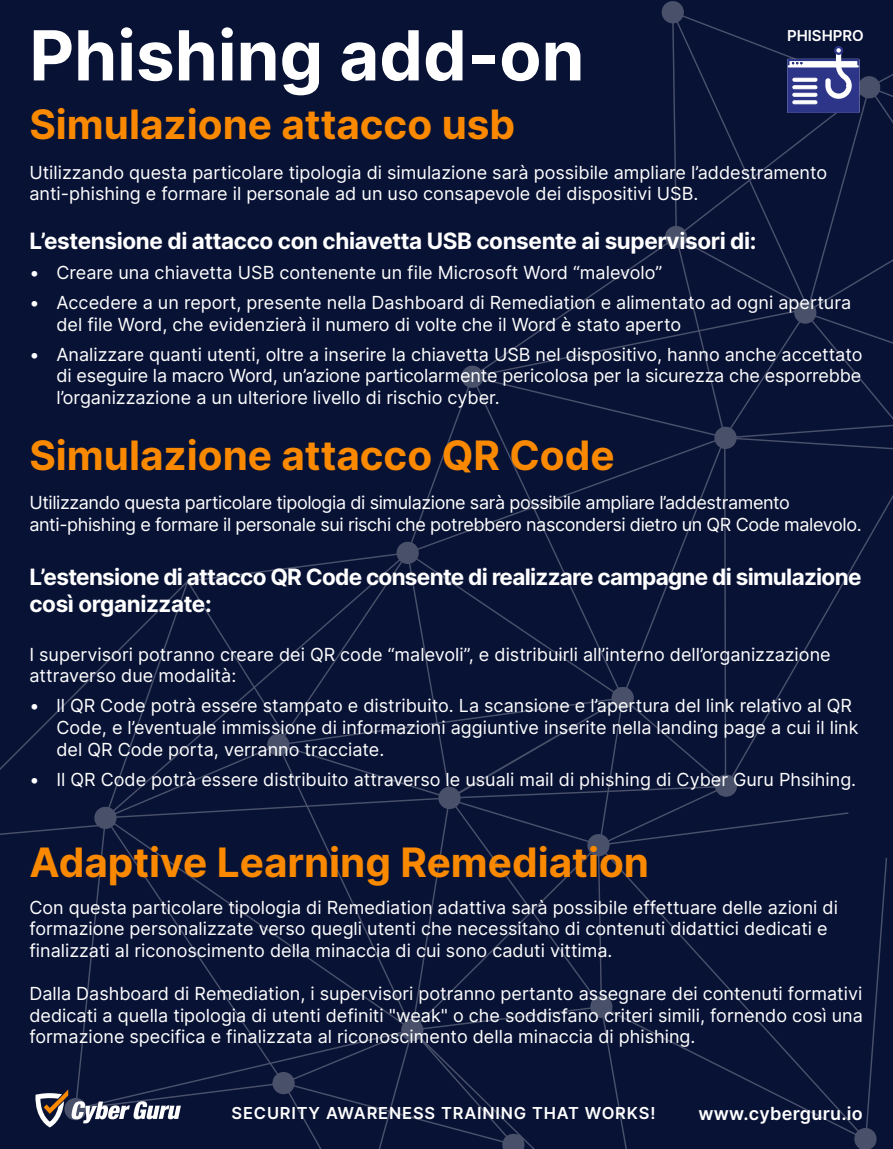
<style>
.page{position:relative;width:893px;height:1149px;background:#fff}
.page>*{position:absolute;margin:0;border:0;box-sizing:border-box;transform-origin:0 0}
.t1{font:700 69px "Inter";color:#fff}
.t2{font:700 40.5px "Inter";color:#fa8900}
.t3{font:700 22.5px/27px "Inter";letter-spacing:-.03em;color:#fff}
.t4{font:18px/21.6px "Inter";color:#fff}
.t5{font:18px/21.6px "Inter";letter-spacing:-.02em;color:#fff}
.t6{font:600 18px "Inter";letter-spacing:.015em;color:#fff}
.t7{font:600 16.5px "Inter";letter-spacing:.05em;color:#fff}
.t8{font:600 15px "Inter";color:#fff}
</style>
<div class="page">
<div style="left:0;top:0;width:893px;height:1148px;background:#081235"></div>
<svg style="left:34px;top:1089px;width:147px;height:38px"></svg>
<svg style="left:784px;top:46px;width:78px;height:70px"></svg>
<h1 class="t1" style="left:29px;top:5px;width:556px">Phishing add-on</h1>
<h2 class="t2" style="left:29px;top:95px;width:487px">Simulazione attacco usb</h2>
<p class="t4" style="left:29px;top:161px;width:799px">Utilizzando questa particolare tipologia di simulazione sarà possibile ampliare l’addestramento anti-phishing e formare il personale ad un uso consapevole dei dispositivi USB.</p>
<p class="t3" style="left:29px;top:227px;width:729px">L’estensione di attacco con chiavetta USB consente ai supervisori di:</p>
<p class="t4" style="left:29px;top:261px;width:635px">• Creare una chiavetta USB contenente un file Microsoft Word “malevolo”</p>
<p class="t4" style="left:56px;top:291px;width:796px;text-indent:-27px">• Accedere a un report, presente nella Dashboard di Remediation e alimentato ad ogni apertura del file Word, che evidenzierà il numero di volte che il Word è stato aperto</p>
<p class="t4" style="left:56px;top:343px;width:808px;text-align:justify;text-indent:-27px">• Analizzare quanti utenti, oltre a inserire la chiavetta USB nel dispositivo, hanno anche accettato di eseguire la macro Word, un’azione particolarmente pericolosa per la sicurezza che esporrebbe l’organizzazione a un ulteriore livello di rischio cyber.</p>
<h2 class="t2" style="left:29px;top:425px;width:587px">Simulazione attacco QR Code</h2>
<p class="t5" style="left:29px;top:491px;width:834px">Utilizzando questa particolare tipologia di simulazione sarà possibile ampliare l’addestramento anti-phishing e formare il personale sui rischi che potrebbero nascondersi dietro un QR Code malevolo.</p>
<p class="t3" style="left:29px;top:562px;width:833px">L’estensione di attacco QR Code consente di realizzare campagne di simulazione così organizzate:</p>
<p class="t4" style="left:29px;top:642px;width:803px">I supervisori potranno creare dei QR code “malevoli”, e distribuirli all’interno dell’organizzazione attraverso due modalità:</p>
<p class="t4" style="left:56px;top:694px;width:804px;text-indent:-27px">• ll QR Code potrà essere stampato e distribuito. La scansione e l’apertura del link relativo al QR<br>Code, e l’eventuale immissione di informazioni aggiuntive inserite nella landing page a cui il link del QR Code porta, verranno tracciate.</p>
<p class="t4" style="left:29px;top:767px;width:828px">• Il QR Code potrà essere distribuito attraverso le usuali mail di phishing di Cyber Guru Phsihing.</p>
<p class="t8" style="left:787px;top:25px;width:78px">PHISHPRO</p>
<h2 class="t2" style="left:29px;top:832px;width:621px">Adaptive Learning Remediation</h2>
<p class="t4" style="left:29px;top:895px;width:810px">Con questa particolare tipologia di Remediation adattiva sarà possibile effettuare delle azioni di formazione personalizzate verso quegli utenti che necessitano di contenuti didattici dedicati e finalizzati al riconoscimento della minaccia di cui sono caduti vittima.</p>
<p class="t4" style="left:29px;top:981px;width:835px;text-align:justify">Dalla Dashboard di Remediation, i supervisori potranno pertanto assegnare dei contenuti formativi dedicati a quella tipologia di utenti definiti "weak" o che soddisfano criteri simili, fornendo così una formazione specifica e finalizzata al riconoscimento della minaccia di phishing.</p>
<p class="t7" style="left:232px;top:1100px;width:425px">SECURITY AWARENESS TRAINING THAT WORKS!</p>
<p class="t6" style="left:698px;top:1099px;width:166px">www.cyberguru.io</p>
</div>
